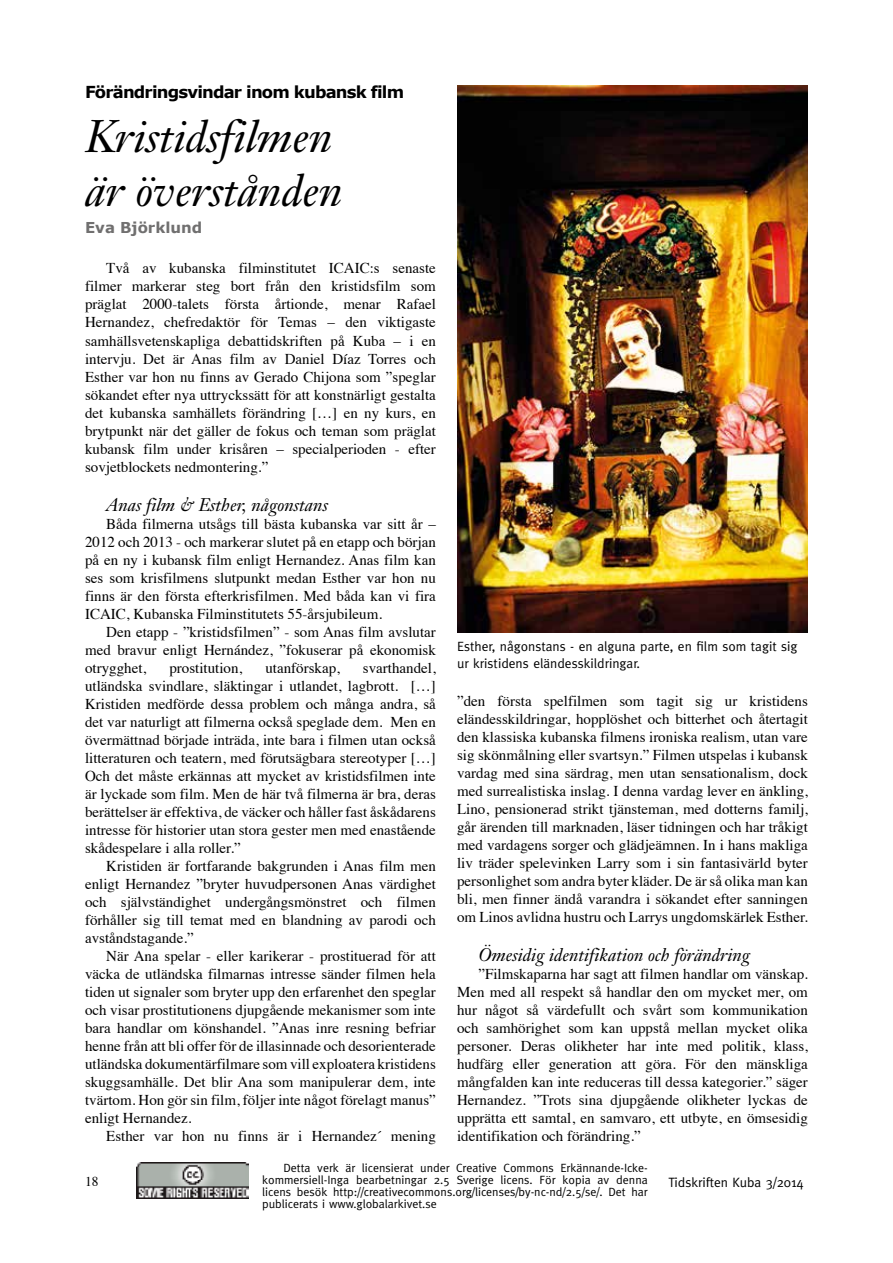
<style>
.page{position:relative;width:893px;height:1263px;background:#fff}
.page>*{position:absolute;margin:0;border:0;box-sizing:border-box;transform-origin:0 0}
.t1{font:italic 45px/54px "Janson Text";color:#000}
.t2{font:italic 18px "Janson Text";color:#000}
.t3{font:700 16.5px "Verdana";letter-spacing:-.05em;color:#000}
.t4{font:15px/18px "Times";color:#000;text-align:justify}
.t5{font:700 15px "Verdana";color:#706f6f}
.t6{font:13.5px/16.2px "Meta";color:#000}
.t7{font:13.5px "Times";color:#000}
.t8{font:12px/12px "Meta";color:#000;text-align:justify}
</style>
<div class="page">
<img style="left:136px;top:1163px;width:113px;height:36px">
<img style="left:457px;top:85px;width:351px;height:548px">
<p class="t3" style="left:85px;top:81px;width:321px">Förändringsvindar inom kubansk film</p>
<h1 class="t1" style="left:85px;top:109px;width:259px">Kristidsfilmen är överstånden</h1>
<p class="t5" style="left:85px;top:218px;width:119px">Eva Björklund</p>
<p class="t4" style="left:85px;top:258px;width:352px;text-indent:21px">Två av kubanska filminstitutet ICAIC:s senaste filmer markerar steg bort från den kristidsfilm som präglat 2000-talets första årtionde, menar Rafael Hernandez, chefredaktör för Temas – den viktigaste samhällsvetenskapliga debattidskriften på Kuba – i en intervju. Det är Anas film av Daniel Díaz Torres och Esther var hon nu finns av Gerado Chijona som ”speglar sökandet efter nya uttryckssätt för att konstnärligt gestalta det kubanska samhällets förändring […] en ny kurs, en brytpunkt när det gäller de fokus och teman som präglat kubansk film under krisåren – specialperioden - efter sovjetblockets nedmontering.”</p>
<p class="t2" style="left:106px;top:494px;width:223px">Anas film &amp; Esther, någonstans</p>
<p class="t4" style="left:85px;top:514px;width:352px;text-indent:21px">Båda filmerna utsågs till bästa kubanska var sitt år – 2012 och 2013 - och markerar slutet på en etapp och början på en ny i kubansk film enligt Hernandez. Anas film kan ses som krisfilmens slutpunkt medan Esther var hon nu finns är den första efterkrisfilmen. Med båda kan vi fira ICAIC, Kubanska Filminstitutets 55-årsjubileum.</p>
<p class="t4" style="left:85px;top:622px;width:352px;text-indent:21px">Den etapp - ”kristidsfilmen” - som Anas film avslutar med bravur enligt Hernández, ”fokuserar på ekonomisk otrygghet,</p>
<p class="t4" style="left:85px;top:658px;width:352px;text-indent:278px">svarthandel, utländska svindlare, släktingar i utlandet, lagbrott. […] Kristiden medförde dessa problem och många andra, så det var naturligt att filmerna också speglade dem. Men en övermättnad började inträda, inte bara i filmen utan också litteraturen och teatern, med förutsägbara stereotyper […] Och det måste erkännas att mycket av kristidsfilmen inte är lyckade som film. Men de här två filmerna är bra, deras berättelser är effektiva, de väcker och håller fast åskådarens intresse för historier utan stora gester men med enastående skådespelare i alla roller.”</p>
<p class="t4" style="left:85px;top:856px;width:352px;text-indent:21px">Kristiden är fortfarande bakgrunden i Anas film men enligt Hernandez ”bryter huvudpersonen Anas värdighet och självständighet undergångsmönstret och filmen förhåller sig till temat med en blandning av parodi och avståndstagande.”</p>
<p class="t4" style="left:85px;top:946px;width:352px;text-indent:21px">När Ana spelar - eller karikerar - prostituerad för att väcka de utländska filmarnas intresse sänder filmen hela tiden ut signaler som bryter upp den erfarenhet den speglar och visar prostitutionens djupgående mekanismer som inte bara handlar om könshandel. ”Anas inre resning befriar henne från att bli offer för de illasinnade och desorienterade utländska dokumentärfilmare som vill exploatera kristidens skuggsamhälle. Det blir Ana som manipulerar dem, inte tvärtom. Hon gör sin film, följer inte något förelagt manus” enligt Hernandez.</p>
<p class="t4" style="left:106px;top:1126px;width:331px">Esther var hon nu finns är i Hernandez´ mening</p>
<p class="t4" style="left:169px;top:658px;width:74px">prostitution,</p>
<p class="t4" style="left:265px;top:658px;width:76px">utanförskap,</p>
<p class="t6" style="left:457px;top:638px;width:342px">Esther, någonstans - en alguna parte, en film som tagit sig ur kristidens eländesskildringar.</p>
<p class="t4" style="left:457px;top:690px;width:352px">”den första spelfilmen som tagit sig ur kristidens eländesskildringar, hopplöshet och bitterhet och återtagit den klassiska kubanska filmens ironiska realism, utan vare sig skönmålning eller svartsyn.” Filmen utspelas i kubansk vardag med sina särdrag, men utan sensationalism, dock med surrealistiska inslag. I denna vardag lever en änkling, Lino, pensionerad strikt tjänsteman, med dotterns familj, går ärenden till marknaden, läser tidningen och har tråkigt med vardagens sorger och glädjeämnen. In i hans makliga liv träder spelevinken Larry som i sin fantasivärld byter personlighet som andra byter kläder. De är så olika man kan bli, men finner ändå varandra i sökandet efter sanningen om Linos avlidna hustru och Larrys ungdomskärlek Esther.</p>
<p class="t2" style="left:478px;top:944px;width:273px">Ömesidig identifikation och förändring</p>
<p class="t4" style="left:457px;top:964px;width:352px;text-indent:21px">”Filmskaparna har sagt att filmen handlar om vänskap.<br>Men med all respekt så handlar den om mycket mer, om hur något så värdefullt och svårt som kommunikation och samhörighet som kan uppstå mellan mycket olika personer. Deras olikheter har inte med politik, klass, hudfärg eller generation att göra. För den mänskliga mångfalden kan inte reduceras till dessa kategorier.” säger Hernandez. ”Trots sina djupgående olikheter lyckas de upprätta ett samtal, en samvaro, ett utbyte, en ömsesidig identifikation och förändring.”</p>
<p class="t8" style="left:262px;top:1162px;width:387px;text-indent:21px">Detta verk är licensierat under Creative Commons Erkännande-Icke&shy;kommersiell-Inga bearbetningar 2.5 Sverige licens. För kopia av denna licens besök http://creativecommons.org/licenses/by-nc-nd/2.5/se/. Det har publicerats i www.globalarkivet.se</p>
<p class="t7" style="left:85px;top:1169px;width:15px">18</p>
<p class="t6" style="left:668px;top:1174px;width:137px">Tidskriften Kuba 3/2014</p>
</div>
